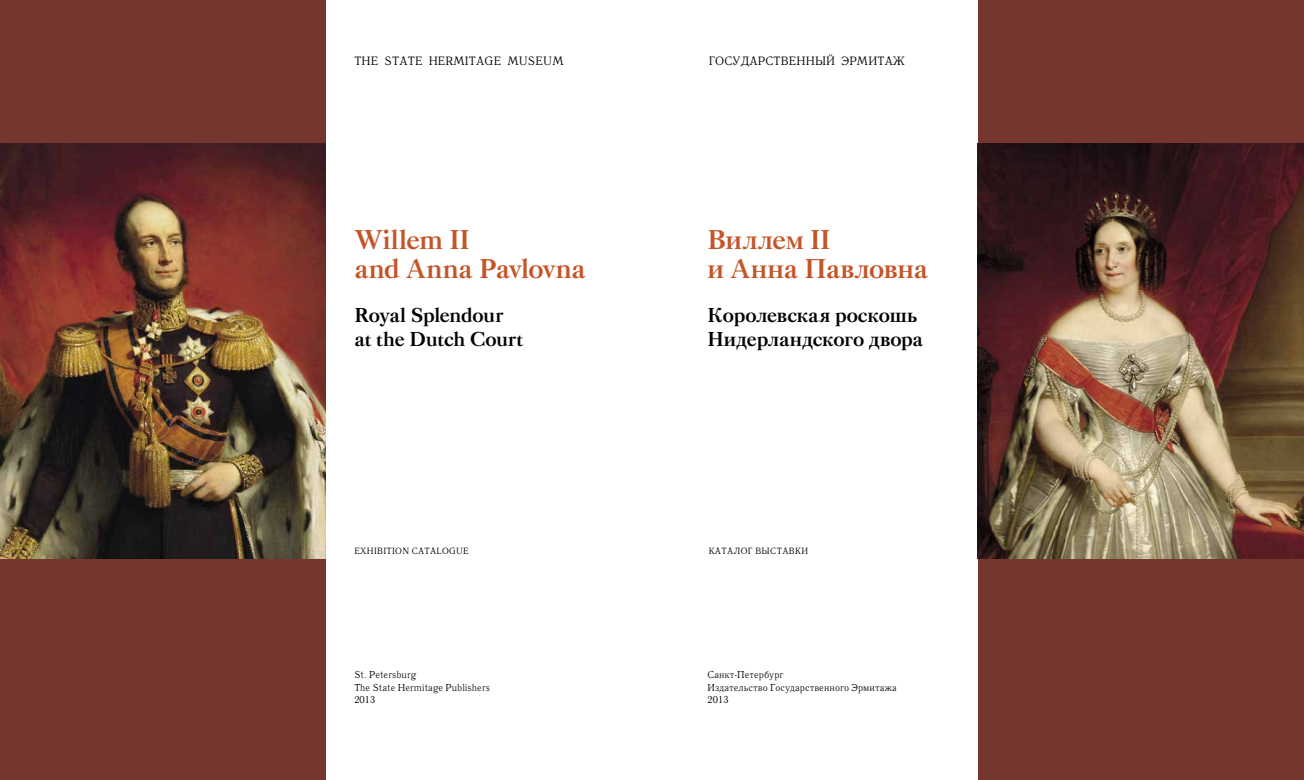
<style>
.page{position:relative;width:1304px;height:780px;background:#fff}
.page>*{position:absolute;margin:0;border:0;box-sizing:border-box;transform-origin:0 0}
.t1{font:700 27px/29px "Zagolovochnaya";letter-spacing:-.01em;color:#c45528}
.t2{font:700 20px/24px "Zagolovochnaya";letter-spacing:-.01em;color:#000}
.t3{font:12px "Quant Antiqua";letter-spacing:.01em;color:#000}
.t4{font:10px/12px "Quant Antiqua";color:#000}
.t5{font:9px "Quant Antiqua";letter-spacing:.03em;color:#000}
</style>
<div class="page">
<div style="left:978px;top:0;width:326px;height:780px;background:#74362e"></div>
<div style="left:0;top:0;width:326px;height:780px;background:#74362e"></div>
<img style="left:0;top:143px;width:326px;height:415px">
<img style="left:978px;top:143px;width:326px;height:415px">
<p class="t3" style="left:354px;top:54px;width:211px">THE STATE HERMITAGE MUSEUM</p>
<p class="t3" style="left:709px;top:54px;width:197px">ГОСУДАРСТВЕННЫЙ ЭРМИТАЖ</p>
<h1 class="t1" style="left:354px;top:226px;width:233px">Willem II<br>and Anna Pavlovna</h1>
<h2 class="t2" style="left:354px;top:304px;width:171px">Royal Splendour at the Dutch Court</h2>
<h1 class="t1" style="left:708px;top:226px;width:222px">Виллем II<br>и Анна Павловна</h1>
<h2 class="t2" style="left:708px;top:303px;width:217px">Королевская роскошь<br>Нидерландского двора</h2>
<p class="t5" style="left:354px;top:545px;width:116px">EXHIBITION CATALOGUE</p>
<p class="t5" style="left:709px;top:545px;width:101px">КАТАЛОГ ВЫСТАВКИ</p>
<p class="t4" style="left:354px;top:669px;width:137px">St. Petersburg<br>The State Hermitage Publishers<br>2013</p>
<p class="t4" style="left:708px;top:669px;width:191px">Санкт-Петербург<br>Издательство Государственного Эрмитажа<br>2013</p>
</div>
